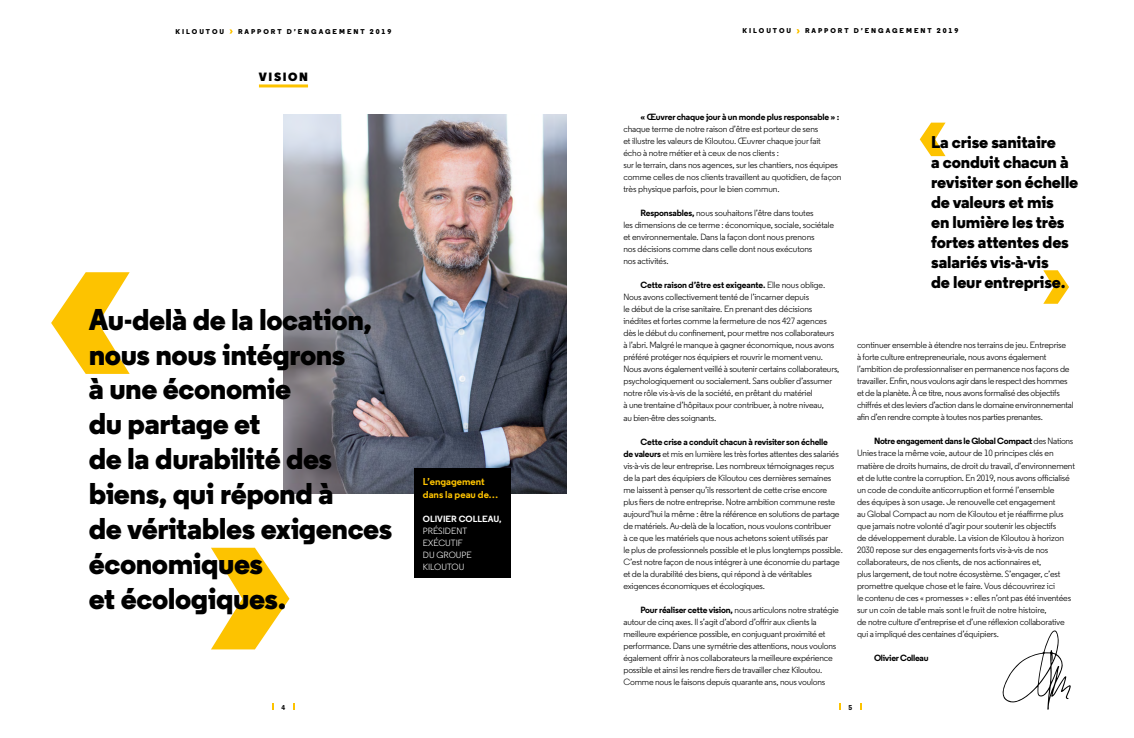
<style>
.page{position:relative;width:1134px;height:738px;background:#fff}
.page>*{position:absolute;margin:0;border:0;box-sizing:border-box;transform-origin:0 0}
.t1{font:800 30px/34.8px "Regular";letter-spacing:-.015em;color:#000}
.t2{font:800 17px/20px "Regular";letter-spacing:-.01em;color:#000}
.t3{font:900 12px "Regular";letter-spacing:.13em;color:#000}
.t4{font:700 10px/13px "Regular";color:#fdc300}
.t5{font:9px/12px "Regular";letter-spacing:-.02em;color:#000}
.t6{font:9px/12px "Regular";color:#fff}
.t7{font:700 9px "Regular";letter-spacing:-.03em;color:#000}
.t8{font:800 7px "Regular";letter-spacing:.28em;color:#000}
.t9{font:700 7px "Regular";color:#000}
.s1{font-weight:700}
</style>
<div class="page">
<svg style="left:1043px;top:270px;width:26px;height:33px"></svg>
<svg style="left:920px;top:122px;width:25px;height:34px"></svg>
<svg style="left:1002px;top:630px;width:69px;height:79px"></svg>
<svg style="left:796px;top:29px;width:4px;height:4px"></svg>
<svg style="left:229px;top:29px;width:4px;height:5px"></svg>
<svg style="left:51px;top:272px;width:79px;height:101px"></svg>
<svg style="left:211px;top:547px;width:78px;height:102px"></svg>
<img style="left:283px;top:115px;width:284px;height:378px">
<div style="left:414px;top:468px;width:97px;height:110px;background:#000"></div>
<hr style="left:259px;top:84px;width:49px;height:3px;background:#fdc300">
<p class="t8" style="left:176px;top:27px;width:50px">KILOUTOU</p>
<p class="t8" style="left:238px;top:27px;width:155px">RAPPORT D’ENGAGEMENT 2019</p>
<p class="t8" style="left:742px;top:26px;width:50px">KILOUTOU</p>
<p class="t8" style="left:805px;top:26px;width:155px">RAPPORT D’ENGAGEMENT 2019</p>
<p class="t3" style="left:259px;top:69px;width:51px">VISION</p>
<p class="t1" style="left:89px;top:302px;width:305px">Au-delà de la location, nous nous intégrons<br>à une économie<br>du partage et<br>de la durabilité des biens, qui répond à<br>de véritables exigences économiques<br>et écologiques.</p>
<p class="t4" style="left:423px;top:474px;width:77px">L’engagement dans la peau de…</p>
<p class="t6" style="left:423px;top:512px;width:80px"><span class="s1">OLIVIER COLLEAU,<br></span>PRÉSIDENT<br>EXÉCUTIF<br>DU GROUPE<br>KILOUTOU</p>
<p class="t9" style="left:282px;top:702px;width:5px">4</p>
<p class="t5" style="left:623px;top:111px;width:219px;text-indent:17px"><span class="s1">« Œuvrer chaque jour à un monde plus responsable » : </span>chaque terme de notre raison d’être est porteur de sens<br>et illustre les valeurs de Kiloutou. Œuvrer chaque jour fait<br>écho à notre métier et à ceux de nos clients :<br>sur le terrain, dans nos agences, sur les chantiers, nos équipes comme celles de nos clients travaillent au quotidien, de façon très physique parfois, pour le bien commun.</p>
<p class="t5" style="left:623px;top:207px;width:212px;text-indent:17px"><span class="s1">Responsables,</span> nous souhaitons l’être dans toutes<br>les dimensions de ce terme : économique, sociale, sociétale et environnementale. Dans la façon dont nous prenons<br>nos décisions comme dans celle dont nous exécutons<br>nos activités.</p>
<p class="t5" style="left:623px;top:279px;width:218px;text-indent:17px"><span class="s1">Cette raison d’être est exigeante.</span> Elle nous oblige.<br>Nous avons collectivement tenté de l’incarner depuis<br>le début de la crise sanitaire. En prenant des décisions inédites et fortes comme la fermeture de nos 427 agences dès le début du confinement, pour mettre nos collaborateurs à l’abri. Malgré le manque à gagner économique, nous avons préféré protéger nos équipiers et rouvrir le moment venu.<br>Nous avons également veillé à soutenir certains collaborateurs, psychologiquement ou socialement. Sans oublier d’assumer notre rôle vis-à-vis de la société, en prêtant du matériel<br>à une trentaine d’hôpitaux pour contribuer, à notre niveau,<br>au bien-être des soignants.</p>
<p class="t5" style="left:623px;top:435px;width:221px;text-indent:17px"><span class="s1">Cette crise a conduit chacun à revisiter son échelle<br>de valeurs</span> et mis en lumière les très fortes attentes des salariés vis-à-vis de leur entreprise. Les nombreux témoignages reçus de la part des équipiers de Kiloutou ces dernières semaines me laissent à penser qu’ils ressortent de cette crise encore plus fiers de notre entreprise. Notre ambition commune reste aujourd’hui la même : être la référence en solutions de partage de matériels. Au-delà de la location, nous voulons contribuer<br>à ce que les matériels que nous achetons soient utilisés par<br>le plus de professionnels possible et le plus longtemps possible.<br>C’est notre façon de nous intégrer à une économie du partage et de la durabilité des biens, qui répond à de véritables exigences économiques et écologiques.</p>
<p class="t5" style="left:623px;top:603px;width:217px;text-indent:17px"><span class="s1">Pour réaliser cette vision,</span> nous articulons notre stratégie autour de cinq axes. Il s’agit d’abord d’offrir aux clients la meilleure expérience possible, en conjuguant proximité et performance. Dans une symétrie des attentions, nous voulons également offrir à nos collaborateurs la meilleure expérience possible et ainsi les rendre fiers de travailler chez Kiloutou.<br>Comme nous le faisons depuis quarante ans, nous voulons</p>
<p class="t2" style="left:931px;top:132px;width:149px">La crise sanitaire<br>a conduit chacun à revisiter son échelle de valeurs et mis<br>en lumière les très fortes attentes des salariés vis-à-vis<br>de leur entreprise.</p>
<p class="t5" style="left:857px;top:339px;width:218px">continuer ensemble à étendre nos terrains de jeu. Entreprise<br>à forte culture entrepreneuriale, nous avons également l’ambition de professionnaliser en permanence nos façons de travailler. Enfin, nous voulons agir dans le respect des hommes et de la planète. À ce titre, nous avons formalisé des objectifs chiffrés et des leviers d’action dans le domaine environnemental afin d’en rendre compte à toutes nos parties prenantes.</p>
<p class="t5" style="left:857px;top:435px;width:219px;text-indent:17px"><span class="s1">Notre engagement dans le Global Compact</span> des Nations Unies trace la même voie, autour de 10 principes clés en matière de droits humains, de droit du travail, d’environnement et de lutte contre la corruption. En 2019, nous avons officialisé un code de conduite anticorruption et formé l’ensemble<br>des équipes à son usage. Je renouvelle cet engagement<br>au Global Compact au nom de Kiloutou et je réaffirme plus que jamais notre volonté d’agir pour soutenir les objectifs<br>de développement durable. La vision de Kiloutou à horizon 2030 repose sur des engagements forts vis-à-vis de nos collaborateurs, de nos clients, de nos actionnaires et,<br>plus largement, de tout notre écosystème. S’engager, c’est promettre quelque chose et le faire. Vous découvrirez ici<br>le contenu de ces « promesses » : elles n’ont pas été inventées sur un coin de table mais sont le fruit de notre histoire,<br>de notre culture d’entreprise et d’une réflexion collaborative qui a impliqué des centaines d’équipiers.</p>
<p class="t7" style="left:874px;top:651px;width:56px">Olivier Colleau</p>
<p class="t9" style="left:849px;top:702px;width:5px">5</p>
</div>
